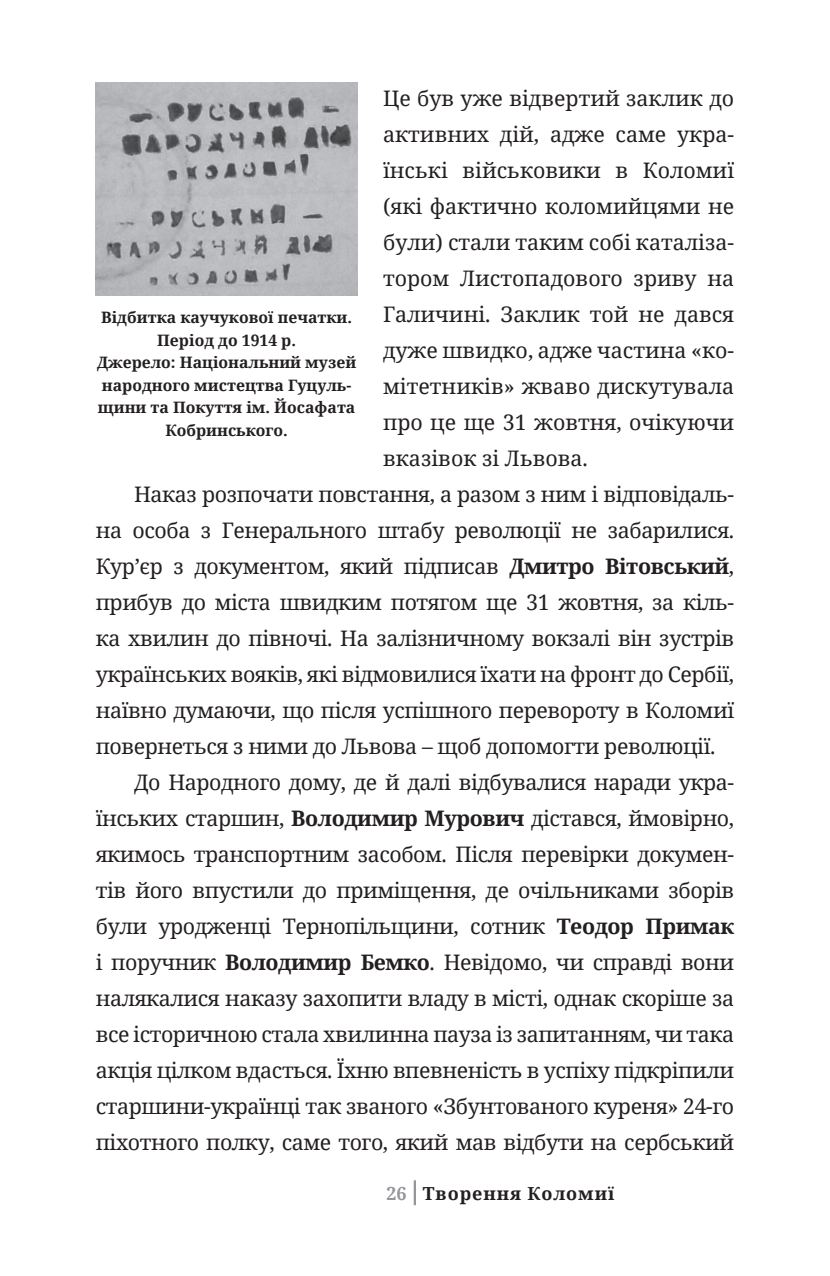
<style>
.page{position:relative;width:830px;height:1276px;background:#fff}
.page>*{position:absolute;margin:0;border:0;box-sizing:border-box;transform-origin:0 0}
.t1{font:21.38px "Noto Serif";letter-spacing:-.02em;color:#231f20}
.t2{font:21.38px "Noto Serif";color:#231f20}
.t3{font:700 18px "Noto Serif";letter-spacing:.05em;color:#231f20}
.t4{font:700 15.75px/22.5px "Noto Serif";color:#231f20;text-align:center}
.s1{font-weight:700}
.s2{color:#939598}
</style>
<div class="page">
<hr style="left:413px;top:1180px;width:3px;height:25px;background:#939598">
<img style="left:96px;top:83px;width:261px;height:212px">
<p class="t2" style="left:383px;top:83px;width:352px">Це був уже відвертий заклик до</p>
<p class="t2" style="left:383px;top:119px;width:352px">активних дій, адже саме укра-</p>
<p class="t2" style="left:383px;top:155px;width:352px">їнські військовики в Коломиї</p>
<p class="t2" style="left:383px;top:191px;width:352px">(які фактично коломийцями не</p>
<p class="t2" style="left:383px;top:227px;width:352px">були) стали таким собі каталіза-</p>
<p class="t2" style="left:383px;top:263px;width:352px">тором Листопадового зриву на</p>
<p class="t2" style="left:383px;top:299px;width:352px">Галичині. Заклик той не дався</p>
<p class="t2" style="left:383px;top:335px;width:352px">дуже швидко, адже частина «ко-</p>
<p class="t2" style="left:383px;top:371px;width:352px">мітетників» жваво дискутувала</p>
<p class="t2" style="left:383px;top:407px;width:352px">про це ще 31 жовтня, очікуючи</p>
<p class="t2" style="left:383px;top:443px;width:206px">вказівок зі Львова.</p>
<p class="t1" style="left:134px;top:479px;width:601px">Наказ розпочати повстання, а разом з ним і відповідаль-</p>
<p class="t1" style="left:96px;top:515px;width:639px">на особа з Генерального штабу революції не забарилися.</p>
<p class="t1" style="left:96px;top:551px;width:639px">Кур’єр з документом, який підписав <span class="s1">Дмитро Вітовський</span>,</p>
<p class="t1" style="left:96px;top:587px;width:639px">прибув до міста швидким потягом ще 31 жовтня, за кіль-</p>
<p class="t1" style="left:96px;top:623px;width:639px">ка хвилин до півночі. На залізничному вокзалі він зустрів</p>
<p class="t1" style="left:96px;top:659px;width:639px">українських вояків, які відмовилися їхати на фронт до Сербії,</p>
<p class="t1" style="left:96px;top:695px;width:639px">наївно думаючи, що після успішного перевороту в Коломиї</p>
<p class="t1" style="left:96px;top:731px;width:621px">повернеться з ними до Львова – щоб допомогти революції.</p>
<p class="t1" style="left:134px;top:767px;width:601px">До Народного дому, де й далі відбувалися наради укра-</p>
<p class="t1" style="left:96px;top:803px;width:639px">їнських старшин, <span class="s1">Володимир Мурович</span> дістався, ймовірно,</p>
<p class="t1" style="left:96px;top:839px;width:639px">якимось транспортним засобом. Після перевірки докумен-</p>
<p class="t1" style="left:96px;top:875px;width:639px">тів його впустили до приміщення, де очільниками зборів</p>
<p class="t1" style="left:96px;top:911px;width:639px">були уродженці Тернопільщини, сотник <span class="s1">Теодор Примак</span></p>
<p class="t1" style="left:96px;top:947px;width:639px">і поручник <span class="s1">Володимир Бемко</span>. Невідомо, чи справді вони</p>
<p class="t1" style="left:96px;top:983px;width:639px">налякалися наказу захопити владу в місті, однак скоріше за</p>
<p class="t1" style="left:96px;top:1019px;width:639px">все історичною стала хвилинна пауза із запитанням, чи така</p>
<p class="t1" style="left:96px;top:1055px;width:639px">акція цілком вдасться. Їхню впевненість в успіху підкріпили</p>
<p class="t1" style="left:96px;top:1091px;width:639px">старшини-українці так званого «Збунтованого куреня» 24-го</p>
<p class="t1" style="left:96px;top:1127px;width:639px">піхотного полку, саме того, який мав відбути на сербський</p>
<p class="t4" style="left:97px;top:306px;width:260px">Відбитка каучукової печатки.<br>Період до 1914 р.<br>Джерело: Національний музей народного мистецтва Гуцуль&shy;щини та Покуття ім. Йосафата<br>Кобринського.</p>
<p class="t3" style="left:386px;top:1180px;width:229px"><span class="s2">26</span> Творення Коломиї</p>
</div>
